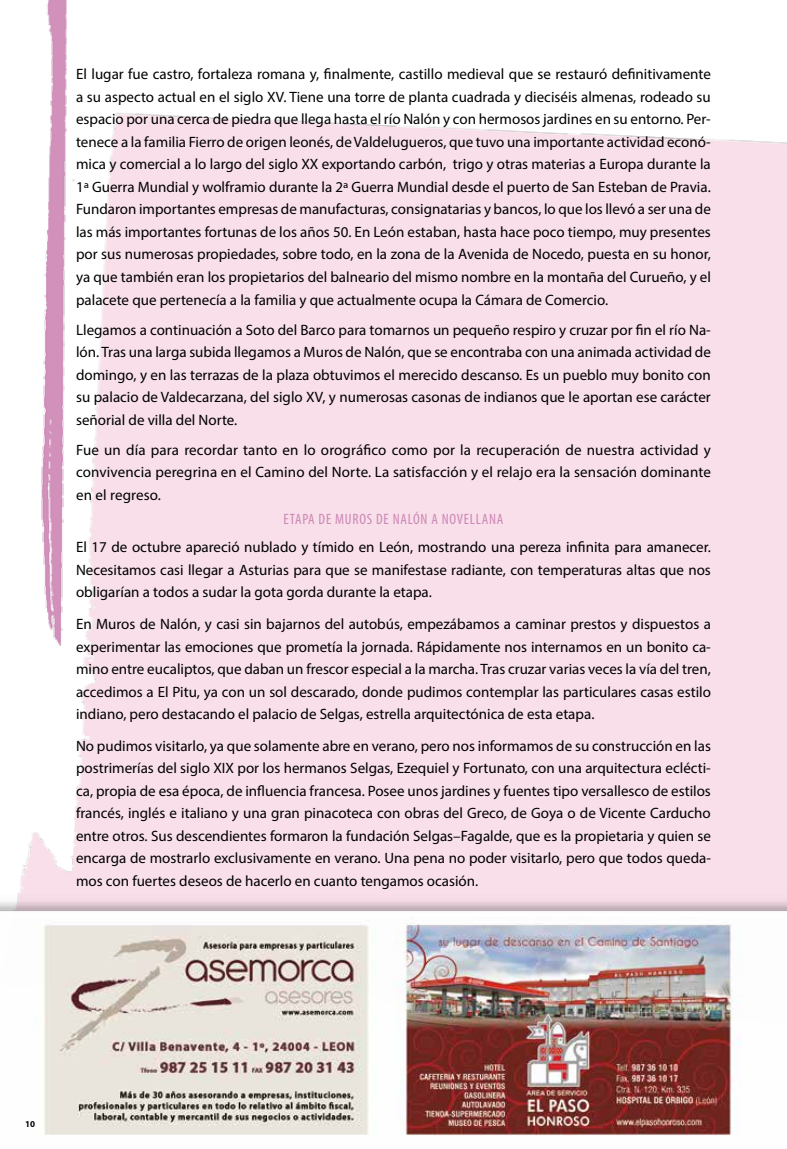
<style>
.page{position:relative;width:787px;height:1149px;background:#fff}
.page>*{position:absolute;margin:0;border:0;box-sizing:border-box;transform-origin:0 0}
.t1{font:15px/22.5px "Myriad Pro";color:#000;text-align:justify}
.t2{font:condensed 15px "Myriad Pro";letter-spacing:.05em;color:#cd87b5}
.t3{font:700 9px "Myriad Pro";color:#000}
</style>
<div class="page">
<img style="left:0;top:876px;width:787px;height:259px">
<img style="left:41px;top:0;width:48px;height:671px">
<div style="left:29px;top:1119px;width:7px;height:9px;border:3px solid #fff;border-radius:50%"></div>
<svg style="left:22px;top:1117px;width:13px;height:12px"></svg>
<p class="t1" style="left:76px;top:63px;width:636px">El lugar fue castro, fortaleza romana y, finalmente, castillo medieval que se restauró definitivamente a su aspecto actual en el siglo XV. Tiene una torre de planta cuadrada y dieciséis almenas, rodeado su espacio por una cerca de piedra que llega hasta el río Nalón y con hermosos jardines en su entorno. Per&shy;tenece a la familia Fierro de origen leonés, de Valdelugueros, que tuvo una importante actividad econó&shy;mica y comercial a lo largo del siglo XX exportando carbón, trigo y otras materias a Europa durante la 1ª Guerra Mundial y wolframio durante la 2ª Guerra Mundial desde el puerto de San Esteban de Pravia.<br>Fundaron importantes empresas de manufacturas, consignatarias y bancos, lo que los llevó a ser una de las más importantes fortunas de los años 50. En León estaban, hasta hace poco tiempo, muy presentes por sus numerosas propiedades, sobre todo, en la zona de la Avenida de Nocedo, puesta en su honor, ya que también eran los propietarios del balneario del mismo nombre en la montaña del Curueño, y el palacete que pertenecía a la familia y que actualmente ocupa la Cámara de Comercio.</p>
<p class="t1" style="left:76px;top:318px;width:636px">Llegamos a continuación a Soto del Barco para tomarnos un pequeño respiro y cruzar por fin el río Na&shy;lón. Tras una larga subida llegamos a Muros de Nalón, que se encontraba con una animada actividad de domingo, y en las terrazas de la plaza obtuvimos el merecido descanso. Es un pueblo muy bonito con su palacio de Valdecarzana, del siglo XV, y numerosas casonas de indianos que le aportan ese carácter señorial de villa del Norte.</p>
<p class="t1" style="left:76px;top:438px;width:636px">Fue un día para recordar tanto en lo orográfico como por la recuperación de nuestra actividad y convivencia peregrina en el Camino del Norte. La satisfacción y el relajo era la sensación dominante en el regreso.</p>
<p class="t2" style="left:284px;top:510px;width:221px">ETAPA DE MUROS DE NALÓN A NOVELLANA</p>
<p class="t1" style="left:76px;top:535px;width:636px">El 17 de octubre apareció nublado y tímido en León, mostrando una pereza infinita para amanecer.<br>Necesitamos casi llegar a Asturias para que se manifestase radiante, con temperaturas altas que nos obligarían a todos a sudar la gota gorda durante la etapa.</p>
<p class="t1" style="left:76px;top:612px;width:636px">En Muros de Nalón, y casi sin bajarnos del autobús, empezábamos a caminar prestos y dispuestos a experimentar las emociones que prometía la jornada. Rápidamente nos internamos en un bonito ca&shy;mino entre eucaliptos, que daban un frescor especial a la marcha. Tras cruzar varias veces la vía del tren, accedimos a El Pitu, ya con un sol descarado, donde pudimos contemplar las particulares casas estilo indiano, pero destacando el palacio de Selgas, estrella arquitectónica de esta etapa.</p>
<p class="t1" style="left:76px;top:733px;width:636px">No pudimos visitarlo, ya que solamente abre en verano, pero nos informamos de su construcción en las postrimerías del siglo XIX por los hermanos Selgas, Ezequiel y Fortunato, con una arquitectura eclécti&shy;ca, propia de esa época, de influencia francesa. Posee unos jardines y fuentes tipo versallesco de estilos francés, inglés e italiano y una gran pinacoteca con obras del Greco, de Goya o de Vicente Carducho entre otros. Sus descendientes formaron la fundación Selgas–Fagalde, que es la propietaria y quien se encarga de mostrarlo exclusivamente en verano. Una pena no poder visitarlo, pero que todos queda&shy;mos con fuertes deseos de hacerlo en cuanto tengamos ocasión.</p>
<p class="t3" style="left:25px;top:1117px;width:11px">10</p>
</div>
